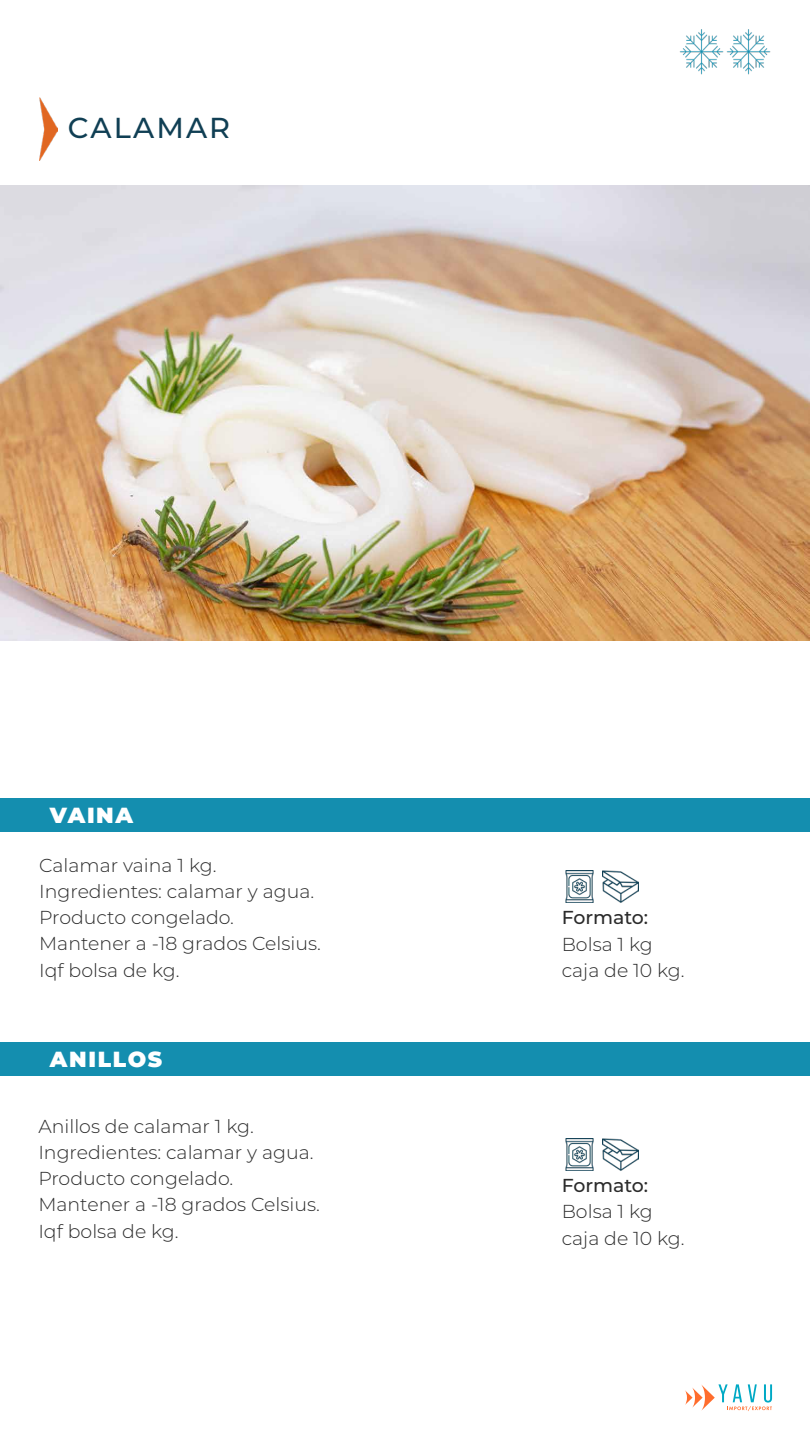
<style>
.page{position:relative;width:810px;height:1440px;background:#fff}
.page>*{position:absolute;margin:0;border:0;box-sizing:border-box;transform-origin:0 0}
.t1{font:500 28.88px "Montserrat";letter-spacing:.075em;color:#103f54}
.t2{font:900 21.9px "Montserrat";letter-spacing:.075em;color:#fff}
.t3{font:300 18.75px/26.2px "Montserrat";color:#2b2b2b}
.t4{font:500 18.75px "Montserrat";letter-spacing:-.005em;color:#2b2b2b}
</style>
<div class="page">
<div style="left:1px;top:798px;width:809px;height:34px;background:#148eaf"></div>
<img style="left:39px;top:97px;width:18px;height:64px">
<img style="left:679px;top:29px;width:92px;height:46px">
<img style="left:0;top:185px;width:809px;height:456px">
<div style="left:1px;top:1042px;width:809px;height:34px;background:#148eaf"></div>
<svg style="left:685px;top:1384px;width:87px;height:27px"></svg>
<img style="left:602px;top:1138px;width:37px;height:33px">
<img style="left:565px;top:1139px;width:29px;height:32px">
<img style="left:602px;top:870px;width:37px;height:33px">
<img style="left:565px;top:871px;width:29px;height:32px">
<h1 class="t1" style="left:68px;top:108px;width:164px">CALAMAR</h1>
<p class="t2" style="left:50px;top:799px;width:85px">VAINA</p>
<p class="t3" style="left:39px;top:851px;width:283px">Calamar vaina 1 kg.<br>Ingredientes: calamar y agua.<br>Producto congelado.<br>Mantener a -18 grados Celsius.<br>Iqf bolsa de kg.</p>
<p class="t2" style="left:50px;top:1043px;width:114px">ANILLOS</p>
<p class="t3" style="left:38px;top:1112px;width:283px">Anillos de calamar 1 kg.<br>Ingredientes: calamar y agua.<br>Producto congelado.<br>Mantener a -18 grados Celsius.<br>Iqf bolsa de kg.</p>
<p class="t4" style="left:562px;top:905px;width:88px">Formato:</p>
<p class="t3" style="left:562px;top:930px;width:124px">Bolsa 1 kg caja de 10 kg.</p>
<p class="t4" style="left:562px;top:1172px;width:88px">Formato:</p>
<p class="t3" style="left:562px;top:1198px;width:124px">Bolsa 1 kg caja de 10 kg.</p>
</div>
